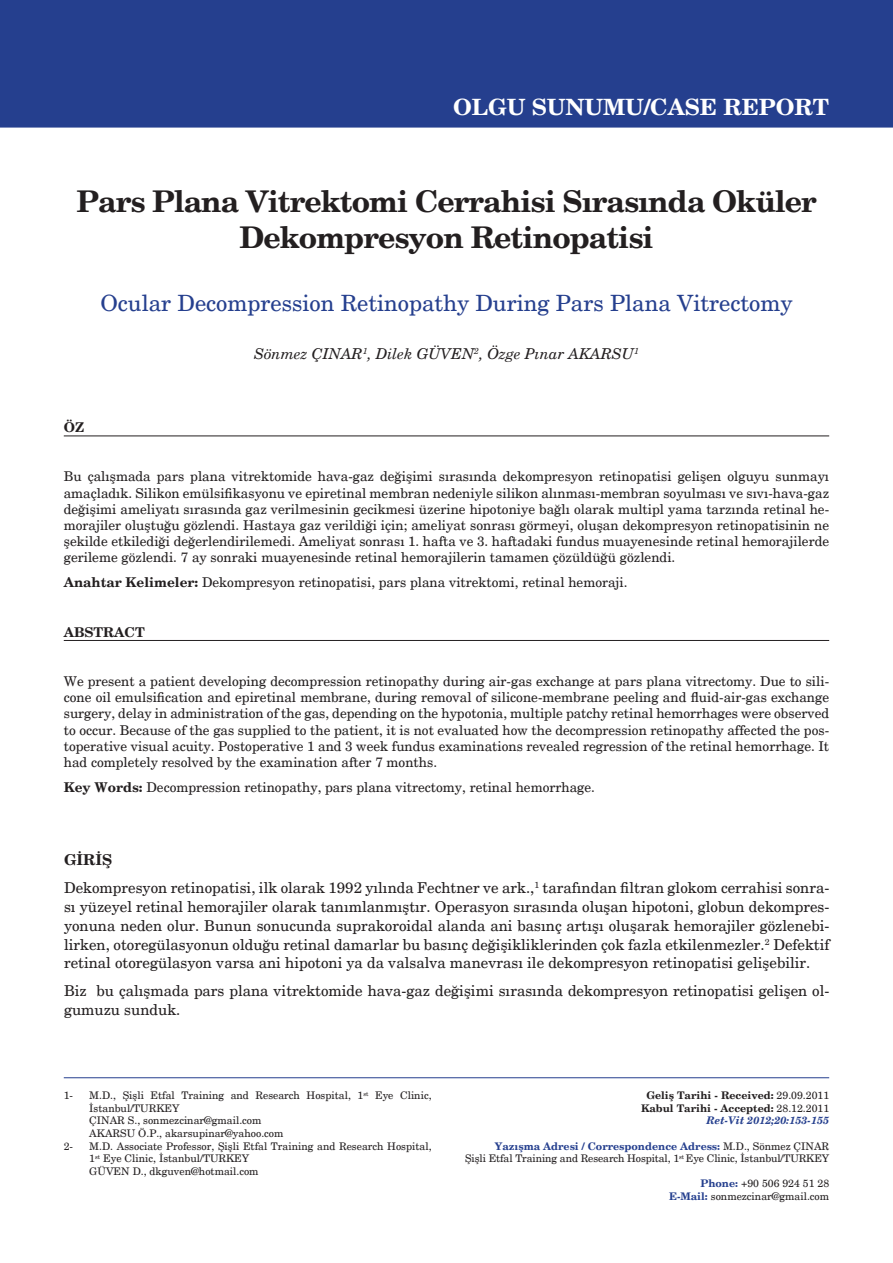
<style>
.page{position:relative;width:893px;height:1263px;background:#fff}
.page>*{position:absolute;margin:0;border:0;box-sizing:border-box;transform-origin:0 0}
.t1{font:700 30px/36px "New Century Schlbk";letter-spacing:-.03em;color:#231f20;text-align:center}
.t2{font:22.5px "New Century Schlbk";color:#253f8e}
.t3{font:700 22.5px "New Century Schlbk";color:#fff}
.t4{font:15px/18.9px "New Century Schlbk";color:#231f20;text-align:justify}
.t5{font:italic 15px "New Century Schlbk";color:#231f20}
.Gövde_Metni_Girintis{font:700 15px "New Century Schlbk";color:#231f20}
.t6{font:13.5px/16.2px "New Century Schlbk";color:#231f20;text-align:justify}
.t7{font:700 13.5px "New Century Schlbk";color:#231f20}
.t8{font:10.5px/12.6px "New Century Schlbk";color:#231f20}
.t9{font:700 10.5px "New Century Schlbk";color:#231f20}
.t10{font:700 10.5px "New Century Schlbk";color:#253f8e}
.t11{font:italic 700 10.5px "New Century Schlbk";color:#253f8e}
.s1{font-weight:700}
.s2{font-weight:400}
.s3{font-weight:400;color:#231f20}
.s4{font-weight:700;color:#253f8e}
</style>
<div class="page">
<div style="left:0;top:0;width:893px;height:128px;background:#253f8e"></div>
<hr style="left:64px;top:435px;width:765px;height:1px;background:#231f20">
<hr style="left:64px;top:640px;width:765px;height:1px;background:#231f20">
<hr style="left:64px;top:1077px;width:765px;height:1px;background:#253f8e">
<p class="t3" style="left:453px;top:92px;width:378px">OLGU SUNUMU/CASE REPORT</p>
<p class="t1" style="left:76px;top:185px;width:742px">Pars Plana Vitrektomi Cerrahisi Sırasında Oküler<br>Dekompresyon Retinopatisi</p>
<p class="t2" style="left:100px;top:290px;width:694px">Ocular Decompression Retinopathy During Pars Plana Vitrectomy</p>
<p class="t5" style="left:254px;top:345px;width:386px">Sönmez ÇINAR<sup>1</sup>, Dilek GÜVEN<sup>2</sup>, Özge Pınar AKARSU<sup>1</sup></p>
<p class="t7" style="left:64px;top:419px;width:22px">ÖZ</p>
<p class="t6" style="left:64px;top:469px;width:767px">Bu çalışmada pars plana vitrektomide hava-gaz değişimi sırasında dekompresyon retinopatisi gelişen olguyu sunmayı amaçladık. Silikon emülsifikasyonu ve epiretinal membran nedeniyle silikon alınması-membran soyulması ve sıvı-hava-gaz değişimi ameliyatı sırasında gaz verilmesinin gecikmesi üzerine hipotoniye bağlı olarak multipl yama tarzında retinal he&shy;morajiler oluştuğu gözlendi. Hastaya gaz verildiği için; ameliyat sonrası görmeyi, oluşan dekompresyon retinopatisinin ne şekilde etkilediği değerlendirilemedi. Ameliyat sonrası 1. hafta ve 3. haftadaki fundus muayenesinde retinal hemorajilerde gerileme gözlendi. 7 ay sonraki muayenesinde retinal hemorajilerin tamamen çözüldüğü gözlendi.</p>
<p class="t6" style="left:64px;top:574px;width:565px"><span class="s1">Anahtar Kelimeler:</span> Dekompresyon retinopatisi, pars plana vitrektomi, retinal hemoraji.</p>
<p class="t7" style="left:64px;top:623px;width:82px">ABSTRACT</p>
<p class="t6" style="left:64px;top:673px;width:767px">We present a patient developing decompression retinopathy during air-gas exchange at pars plana vitrectomy. Due to sili&shy;cone oil emulsification and epiretinal membrane, during removal of silicone-membrane peeling and fluid-air-gas exchange surgery, delay in administration of the gas, depending on the hypotonia, multiple patchy retinal hemorrhages were observed to occur. Because of the gas supplied to the patient, it is not evaluated how the decompression retinopathy affected the pos&shy;toperative visual acuity. Postoperative 1 and 3 week fundus examinations revealed regression of the retinal hemorrhage. It had completely resolved by the examination after 7 months.</p>
<p class="t6" style="left:64px;top:779px;width:533px"><span class="s1">Key Words:</span> Decompression retinopathy, pars plana vitrectomy, retinal hemorrhage.</p>
<p class="Gövde_Metni_Girintis" style="left:64px;top:851px;width:50px">GİRİŞ</p>
<p class="t4" style="left:64px;top:878px;width:767px">Dekompresyon retinopatisi, ilk olarak 1992 yılında Fechtner ve ark.,<sup>1</sup> tarafından filtran glokom cerrahisi sonra&shy;sı yüzeyel retinal hemorajiler olarak tanımlanmıştır. Operasyon sırasında oluşan hipotoni, globun dekompres&shy;yonuna neden olur. Bunun sonucunda suprakoroidal alanda ani basınç artışı oluşarak hemorajiler gözlenebi&shy;lirken, otoregülasyonun olduğu retinal damarlar bu basınç değişikliklerinden çok fazla etkilenmezler.<sup>2</sup> Defektif retinal otoregülasyon varsa ani hipotoni ya da valsalva manevrası ile dekompresyon retinopatisi gelişebilir.</p>
<p class="t4" style="left:64px;top:981px;width:767px">Biz bu çalışmada pars plana vitrektomide hava-gaz değişimi sırasında dekompresyon retinopatisi gelişen ol&shy;gumuzu sunduk.</p>
<p class="t8" style="left:64px;top:1089px;width:11px">1-</p>
<p class="t8" style="left:89px;top:1089px;width:344px">M.D., Şişli Etfal Training and Research Hospital, 1<sup>st</sup> Eye Clinic,<br>İstanbul/TURKEY</p>
<p class="t8" style="left:89px;top:1114px;width:174px">ÇINAR S., sonmezcinar@gmail.com</p>
<p class="t8" style="left:89px;top:1127px;width:196px">AKARSU Ö.P., akarsupinar@yahoo.com</p>
<p class="t8" style="left:64px;top:1139px;width:11px">2-</p>
<p class="t8" style="left:89px;top:1139px;width:344px">M.D. Associate Professor, Şişli Etfal Training and Research Hospital,<br>1<sup>st</sup> Eye Clinic, İstanbul/TURKEY</p>
<p class="t8" style="left:89px;top:1165px;width:171px">GÜVEN D., dkguven@hotmail.com</p>
<p class="t9" style="left:646px;top:1089px;width:184px">Geliş Tarihi - Received: <span class="s2">29.09.2011</span></p>
<p class="t9" style="left:641px;top:1101px;width:190px">Kabul Tarihi - Accepted: <span class="s2">28.12.2011</span></p>
<p class="t11" style="left:707px;top:1114px;width:124px">Ret-Vit 2012;20:153-155</p>
<p class="t10" style="left:495px;top:1139px;width:336px">Yazışma Adresi / Correspondence Adress: <span class="s3">M.D., Sönmez ÇINAR</span></p>
<p class="t8" style="left:465px;top:1152px;width:366px">Şişli Etfal Training and Research Hospital, 1<sup>st</sup> Eye Clinic, İstanbul/TURKEY</p>
<p class="t8" style="left:700px;top:1177px;width:130px"><span class="s4">Phone:</span> +90 506 924 51 28</p>
<p class="t8" style="left:669px;top:1190px;width:162px"><span class="s4">E-Mail:</span> sonmezcinar@gmail.com</p>
</div>
